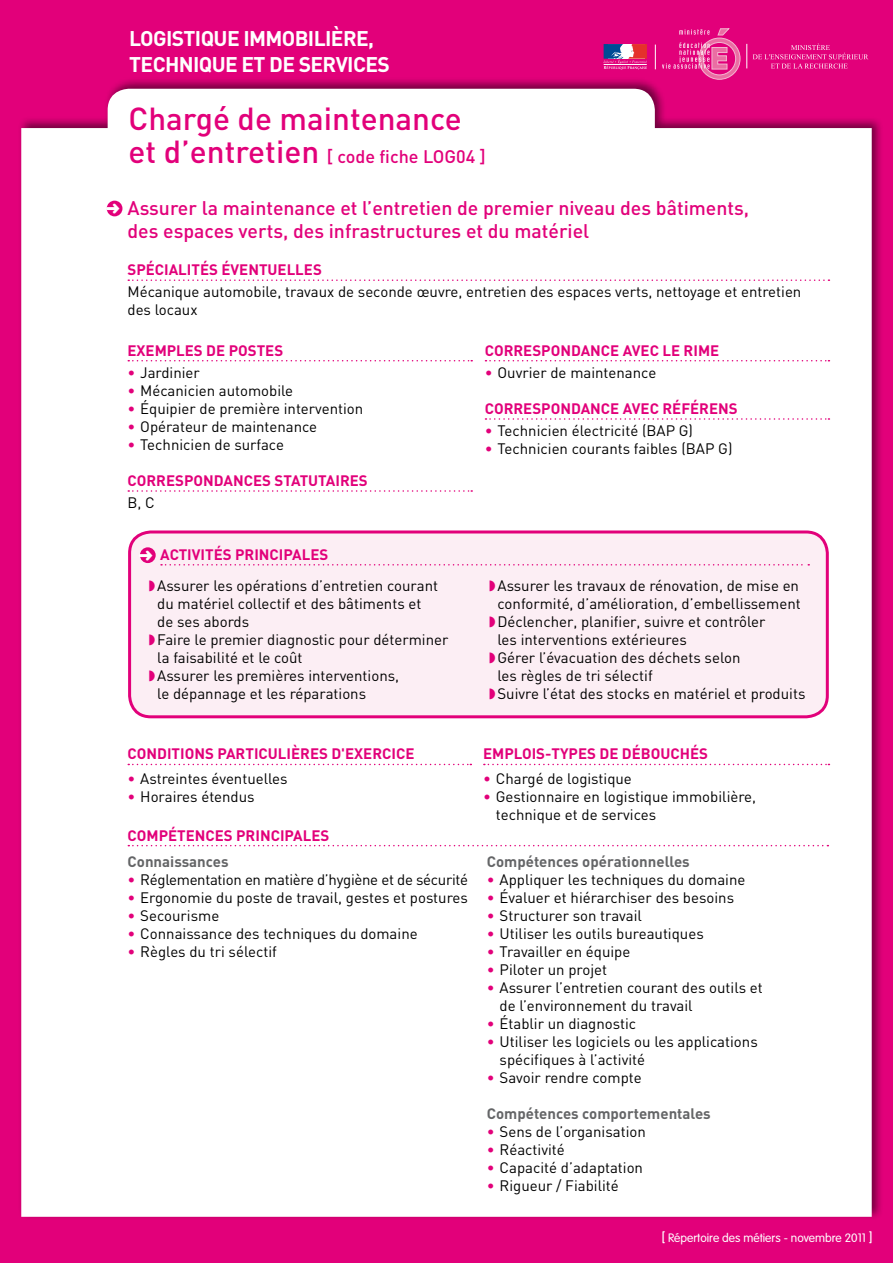
<style>
.page{position:relative;width:893px;height:1263px;background:#e2007a}
.page>*{position:absolute;margin:0;border:0;box-sizing:border-box;transform-origin:0 0}
.t1{font:500 31.5px "DIN";color:#e2007a}
.t2{font:700 21px/25.2px "DIN";letter-spacing:-.03em;color:#fff}
.t3{font:500 19.5px/23.4px "DIN";color:#e2007a}
.t4{font:500 18px "DIN";color:#e2007a}
.t5{font:15px/18px "DIN";color:#000}
.t6{font:700 15px "DIN";color:#e2007a}
.t7{font:700 15px "DIN";color:#646567}
.t8{font:15px "DIN";letter-spacing:-.02em;color:#000}
.t9{font:300 12px "VAG Rounded";color:#fff}
.s1{font-size:31.5px}
.s2{color:#e2007a}
.s3{color:#fff}
.s4{font-size:15px}
</style>
<div class="page">
<div style="left:17px;top:76px;width:867px;height:1145px;background:#000;opacity:.5"></div>
<div style="left:21px;top:89px;width:851px;height:1128px;background:#fff"></div>
<svg style="left:128px;top:279px;width:701px;height:2px"></svg>
<svg style="left:128px;top:360px;width:344px;height:1px"></svg>
<svg style="left:128px;top:490px;width:344px;height:2px"></svg>
<svg style="left:485px;top:360px;width:344px;height:1px"></svg>
<svg style="left:485px;top:418px;width:344px;height:2px"></svg>
<svg style="left:128px;top:764px;width:343px;height:1px"></svg>
<svg style="left:484px;top:764px;width:345px;height:1px"></svg>
<div style="left:107px;top:201px;width:15px;height:15px;background:#e2007a;border-radius:50%"></div>
<div style="left:130px;top:532px;width:697px;height:185px;background:#fceef4;border-radius:21px"></div>
<div style="left:128px;top:530px;width:701px;height:188px;border:3px solid #e2007a;border-radius:21px"></div>
<div style="left:140px;top:547px;width:16px;height:16px;background:#e2007a;border-radius:50%"></div>
<svg style="left:161px;top:564px;width:648px;height:1px"></svg>
<svg style="left:128px;top:845px;width:700px;height:1px"></svg>
<svg style="left:603px;top:44px;width:44px;height:26px"></svg>
<svg style="left:662px;top:28px;width:79px;height:52px"></svg>
<svg style="left:747px;top:44px;width:121px;height:25px"></svg>
<svg style="left:655px;top:45px;width:1px;height:24px"></svg>
<svg style="left:106px;top:203px;width:3px;height:10px"></svg>
<h2 class="t2" style="left:129px;top:25px;width:262px">LOGISTIQUE IMMOBILIÈRE,<br>TECHNIQUE ET DE SERVICES</h2>
<h1 class="t1" style="left:129px;top:99px;width:335px">Chargé de maintenance</h1>
<p class="t4" style="left:129px;top:145px;width:359px"><span class="s1">et d’entretien</span> [ code fiche LOG04 ]</p>
<h3 class="t3" style="left:127px;top:195px;width:623px">Assurer la maintenance et l’entretien de premier niveau des bâtiments, des espaces verts, des infrastructures et du matériel</h3>
<p class="t6" style="left:127px;top:260px;width:113px">SPÉCIALITÉS ÉVENTUELLES</p>
<p class="t5" style="left:127px;top:283px;width:675px">Mécanique automobile, travaux de seconde œuvre, entretien des espaces verts, nettoyage et entretien des locaux</p>
<p class="t6" style="left:127px;top:340px;width:58px">EXEM PLES</p>
<p class="t6" style="left:206px;top:340px;width:42px">DE POSTES</p>
<p class="t5" style="left:127px;top:363px;width:74px"><span class="s2">•</span> Jardinier</p>
<p class="t5" style="left:127px;top:381px;width:167px"><span class="s2">•</span> Mécanicien automobile</p>
<p class="t5" style="left:127px;top:399px;width:237px"><span class="s2">•</span> Équipier de première intervention</p>
<p class="t5" style="left:127px;top:417px;width:191px"><span class="s2">•</span> Opérateur de maintenance</p>
<p class="t5" style="left:127px;top:435px;width:158px"><span class="s2">•</span> Technicien de surface</p>
<p class="t6" style="left:127px;top:471px;width:20px">CORRES</p>
<p class="t6" style="left:184px;top:471px;width:20px">POND</p>
<p class="t6" style="left:223px;top:471px;width:20px">ANCES</p>
<p class="t6" style="left:274px;top:471px;width:70px">STATUTAIRES</p>
<p class="t5" style="left:127px;top:493px;width:29px">B, C</p>
<p class="t6" style="left:485px;top:340px;width:20px">CORRES</p>
<p class="t6" style="left:541px;top:340px;width:20px">POND</p>
<p class="t6" style="left:581px;top:340px;width:20px">ANCE</p>
<p class="t6" style="left:623px;top:340px;width:19px">AVEC</p>
<p class="t6" style="left:662px;top:340px;width:58px">LE RIME</p>
<p class="t5" style="left:485px;top:363px;width:173px"><span class="s2">•</span> Ouvrier de maintenance</p>
<p class="t6" style="left:485px;top:399px;width:20px">CORRES</p>
<p class="t6" style="left:541px;top:399px;width:20px">POND</p>
<p class="t6" style="left:581px;top:399px;width:20px">ANCE</p>
<p class="t6" style="left:623px;top:399px;width:19px">AVEC</p>
<p class="t6" style="left:662px;top:399px;width:47px">RÉFÉRENS</p>
<p class="t5" style="left:485px;top:421px;width:210px"><span class="s2">•</span> Technicien électricité (BAP G)</p>
<p class="t5" style="left:485px;top:439px;width:249px"><span class="s2">•</span> Technicien courants faibles (BAP G)</p>
<p class="t6" style="left:139px;top:545px;width:31px"><span class="s3">➜</span> ACTIVIT</p>
<p class="t6" style="left:214px;top:545px;width:40px">ÉS PRINCI</p>
<p class="t6" style="left:283px;top:545px;width:28px">PALES</p>
<p class="t5" style="left:149px;top:577px;width:291px"><span class="s2">◗</span>Assurer les opérations d’entretien courant</p>
<p class="t5" style="left:157px;top:595px;width:266px">du matériel collectif et des bâtiments et</p>
<p class="t5" style="left:157px;top:613px;width:93px">de ses abords</p>
<p class="t5" style="left:149px;top:631px;width:301px"><span class="s2">◗</span>Faire le premier diagnostic pour déterminer</p>
<p class="t5" style="left:157px;top:649px;width:147px">la faisabilité et le coût</p>
<p class="t5" style="left:149px;top:667px;width:252px"><span class="s2">◗</span>Assurer les premières interventions,</p>
<p class="t5" style="left:157px;top:685px;width:210px">le dépannage et les réparations</p>
<p class="t5" style="left:489px;top:577px;width:312px"><span class="s2">◗</span>Assurer les travaux de rénovation, de mise en</p>
<p class="t5" style="left:497px;top:595px;width:305px">conformité, d’amélioration, d’embellissement</p>
<p class="t5" style="left:489px;top:613px;width:278px"><span class="s2">◗</span>Déclencher, planifier, suivre et contrôler</p>
<p class="t5" style="left:497px;top:631px;width:191px">les interventions extérieures</p>
<p class="t5" style="left:489px;top:649px;width:253px"><span class="s2">◗</span>Gérer l’évacuation des déchets selon</p>
<p class="t5" style="left:497px;top:667px;width:157px">les règles de tri sélectif</p>
<p class="t5" style="left:489px;top:685px;width:318px"><span class="s2">◗</span>Suivre l’état des stocks en matériel et produits</p>
<p class="t6" style="left:127px;top:744px;width:288px">CONDITIONS PARTICULIÈRES D'EXERCICE</p>
<p class="t6" style="left:483px;top:744px;width:226px">EMPLOIS-TYPES DE DÉBOUCHÉS</p>
<p class="t5" style="left:127px;top:769px;width:162px"><span class="s2">•</span> Astreintes éventuelles</p>
<p class="t5" style="left:127px;top:787px;width:129px"><span class="s2">•</span> Horaires étendus</p>
<p class="t5" style="left:483px;top:769px;width:150px"><span class="s2">•</span> Chargé de logistique</p>
<p class="t5" style="left:496px;top:787px;width:262px;text-indent:-13px"><span class="s2">•</span> Gestionnaire en logistique immobilière, technique et de services</p>
<p class="t6" style="left:128px;top:825px;width:60px">COM PÉTENCES</p>
<p class="t6" style="left:236px;top:825px;width:18px">PRINCI</p>
<p class="t6" style="left:285px;top:825px;width:28px">PALES</p>
<p class="t7" style="left:128px;top:852px;width:102px">CONNAISSANCES</p>
<p class="t8" style="left:128px;top:870px;width:342px"><span class="s2">•</span> Réglementation en matière d’hygiène et de sécurité</p>
<p class="t5" style="left:128px;top:888px;width:342px"><span class="s2">•</span> Ergonomie du poste de travail, gestes et postures</p>
<p class="t5" style="left:128px;top:906px;width:93px"><span class="s2">•</span> Secourisme</p>
<p class="t5" style="left:128px;top:924px;width:292px"><span class="s2">•</span> Connaissance des techniques du domaine</p>
<p class="t5" style="left:128px;top:942px;width:151px"><span class="s2">•</span> Règles du tri sélectif</p>
<p class="t7" style="left:487px;top:852px;width:204px">COMPÉTENCES OPÉRATIONNELLES</p>
<p class="t5" style="left:487px;top:870px;width:260px"><span class="s2">•</span> Appliquer les techniques du domaine</p>
<p class="t5" style="left:487px;top:888px;width:249px"><span class="s2">•</span> Évaluer et hiérarchiser des besoins</p>
<p class="t5" style="left:487px;top:906px;width:157px"><span class="s2">•</span> Structurer son travail</p>
<p class="t5" style="left:487px;top:924px;width:218px"><span class="s2">•</span> Utiliser les outils bureautiques</p>
<p class="t5" style="left:487px;top:942px;width:145px"><span class="s2">•</span> Travailler en équipe</p>
<p class="t5" style="left:487px;top:960px;width:122px"><span class="s2">•</span> Piloter un projet</p>
<p class="t5" style="left:500px;top:978px;width:265px;text-indent:-13px"><span class="s2">•</span> Assurer l’entretien courant des outils et de l’environnement du travail</p>
<p class="t5" style="left:487px;top:1014px;width:151px"><span class="s2">•</span> Établir un diagnostic</p>
<p class="t5" style="left:500px;top:1032px;width:260px;text-indent:-13px"><span class="s2">•</span> Utiliser les logiciels ou les applications spécifiques à l’activité</p>
<p class="t5" style="left:487px;top:1068px;width:156px"><span class="s2">•</span> Savoir rendre compte</p>
<p class="t7" style="left:487px;top:1104px;width:225px">COMPÉTENCES COMPORTEMENTALES</p>
<p class="t5" style="left:487px;top:1122px;width:160px"><span class="s2">•</span> Sens de l’organisation</p>
<p class="t5" style="left:487px;top:1140px;width:79px"><span class="s2">•</span> Réactivité</p>
<p class="t5" style="left:487px;top:1158px;width:158px"><span class="s2">•</span> Capacité d’adaptation</p>
<p class="t5" style="left:487px;top:1176px;width:133px"><span class="s2">•</span> Rigueur / Fiabilité</p>
<p class="t9" style="left:661px;top:1230px;width:213px"><span class="s4">[</span> Répertoire des métiers - novembre 2011 <span class="s4">]</span></p>
</div>
